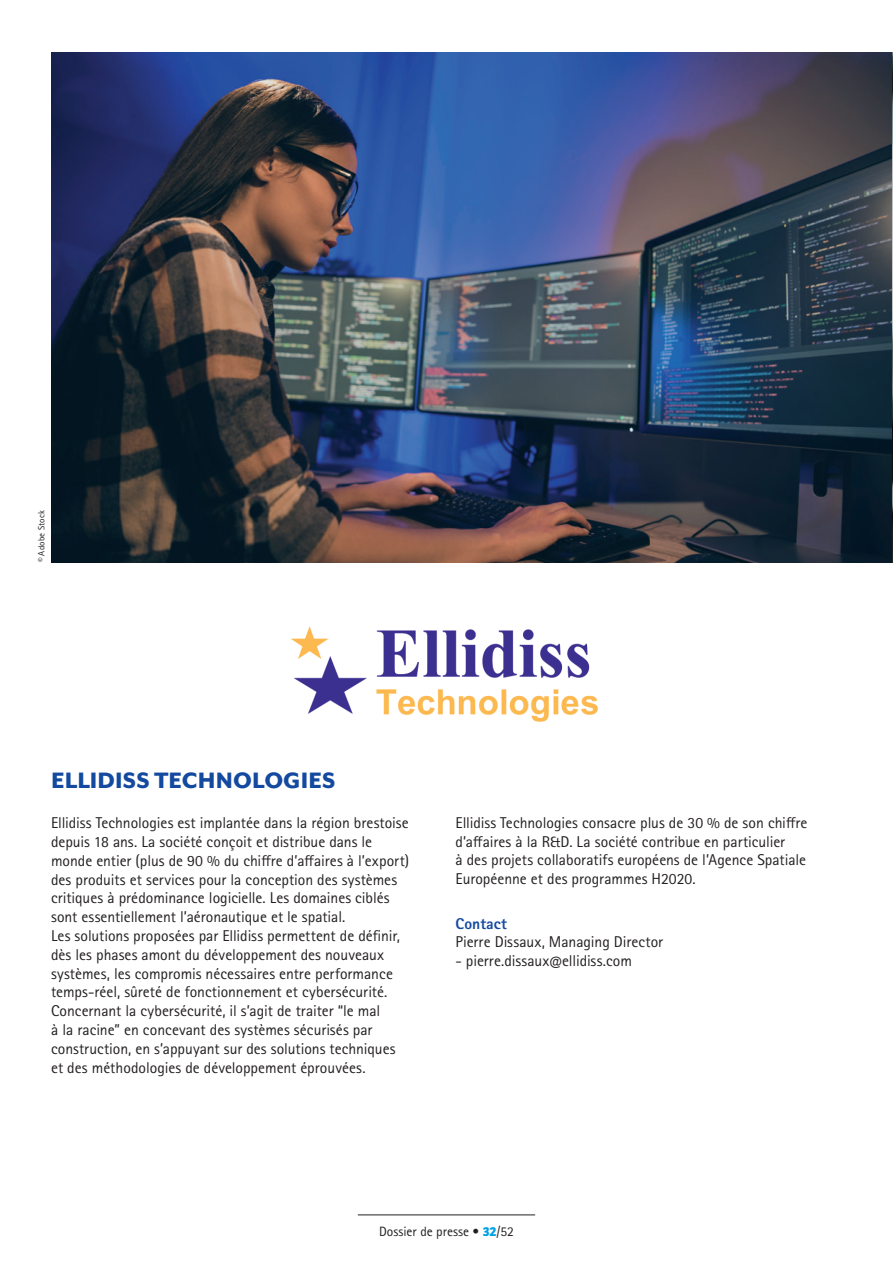
<style>
.page{position:relative;width:893px;height:1263px;background:#fff}
.page>*{position:absolute;margin:0;border:0;box-sizing:border-box;transform-origin:0 0}
.titre_3{font:800 25.65px "Mr Eaves San OT";letter-spacing:.005em;color:#13499f}
.texte_courant_puce{font:15.6px/18.8px "Rotis Sans Serif Pro";color:#231f20}
.texte_courant_puce-2{font:800 15.6px "Rotis Sans Serif Pro";letter-spacing:.005em;color:#13499f}
.t1{font:13.5px "Rotis Sans Serif Pro";color:#231f20}
.texte_courant_puce-3{font:9px "Rotis Sans Serif Pro";letter-spacing:.02em;color:#231f20}
.s1{font-family:"Bree";font-weight:700;color:#00a1e3}
</style>
<div class="page">
<hr style="left:358px;top:1214px;width:177px;height:1px;background:#231f20">
<img style="left:51px;top:52px;width:842px;height:510px">
<img style="left:290px;top:626px;width:308px;height:96px">
<p class="texte_courant_puce-3" style="left:36px;top:562px;width:53px;rotate:-90deg">© Adobe Stock</p>
<p class="titre_3" style="left:51px;top:766px;width:286px">ELLIDISS TECHNOLOGIES</p>
<p class="texte_courant_puce" style="left:51px;top:814px;width:360px">Ellidiss Technologies est implantée dans la région brestoise depuis 18 ans. La société conçoit et distribue dans le monde entier (plus de 90 % du chiffre d’affaires à l’export) des produits et services pour la conception des systèmes critiques à prédominance logicielle. Les domaines ciblés sont essentiellement l’aéronautique et le spatial.<br>Les solutions proposées par Ellidiss permettent de définir, dès les phases amont du développement des nouveaux systèmes, les compromis nécessaires entre performance temps-réel, sûreté de fonctionnement et cybersécurité.<br>Concernant la cybersécurité, il s’agit de traiter “le mal<br>à la racine” en concevant des systèmes sécurisés par construction, en s’appuyant sur des solutions techniques et des méthodologies de développement éprouvées.</p>
<p class="texte_courant_puce" style="left:455px;top:813px;width:354px">Ellidiss Technologies consacre plus de 30 % de son chiffre d’affaires à la R&amp;D. La société contribue en particulier<br>à des projets collaboratifs européens de l’Agence Spatiale Européenne et des programmes H2020.</p>
<p class="texte_courant_puce-2" style="left:455px;top:913px;width:53px">Contact</p>
<p class="texte_courant_puce" style="left:455px;top:933px;width:209px">Pierre Dissaux, Managing Director</p>
<p class="texte_courant_puce" style="left:455px;top:952px;width:178px">- pierre.dissaux@ellidiss.com</p>
<p class="t1" style="left:379px;top:1224px;width:136px">Dossier de presse • <span class="s1">32</span>/52</p>
</div>
